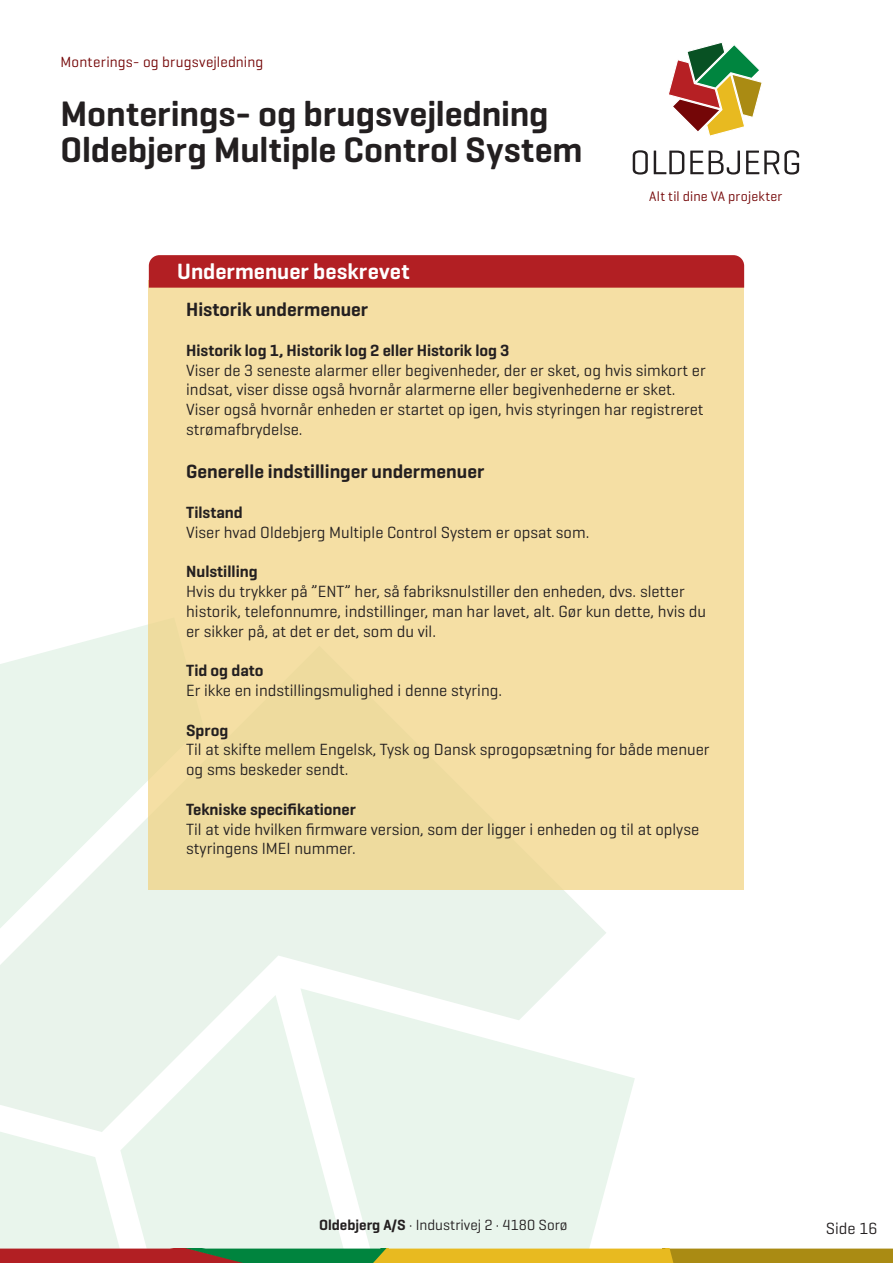
<style>
.page{position:relative;width:893px;height:1263px;background:#fff}
.page>*{position:absolute;margin:0;border:0;box-sizing:border-box;transform-origin:0 0}
.t1{font:600 36px/36px "Geogrotesque";letter-spacing:-.005em;color:#231f20}
.t2{font:600 22.5px "Geogrotesque";color:#fff}
.Brød_9pkt_på_10_8{font:600 19.5px "Geogrotesque";color:#231f20}
.Brød_9pkt_på_10_8-2{font:16.5px/19.8px "Geogrotesque";color:#231f20}
.Brød_9pkt_på_10_8-3{font:600 16.5px "Geogrotesque";color:#231f20}
.t3{font:15px "Geogrotesque";color:#231f20}
.t4{font:15px "Geogrotesque";letter-spacing:.01em;color:#740607}
.t5{font:13.95px "Geogrotesque";letter-spacing:.01em;color:#740607}
.s1{font-weight:600}
</style>
<div class="page">
<div style="left:0;top:890px;width:606px;height:228px;background:#e9f3eb"></div>
<svg style="left:106px;top:970px;width:176px;height:148px;fill:#e9f5ec"></svg>
<svg style="left:0;top:602px;width:218px;height:345px;fill:#e9f5ec"></svg>
<svg style="left:282px;top:970px;width:353px;height:148px;fill:#e9f5ec"></svg>
<svg style="left:669px;top:43px;width:93px;height:93px"></svg>
<svg style="left:633px;top:150px;width:15px;height:25px"></svg>
<svg style="left:654px;top:151px;width:30px;height:23px"></svg>
<svg style="left:690px;top:151px;width:50px;height:24px"></svg>
<svg style="left:746px;top:150px;width:53px;height:25px"></svg>
<svg style="left:0;top:1118px;width:893px;height:145px"></svg>
<div style="left:149px;top:280px;width:595px;height:610px;background:#f5dfa4"></div>
<div style="left:149px;top:255px;width:595px;height:33px;background:#b21f23"></div>
<p class="t4" style="left:61px;top:52px;width:204px">Monterings- og brugsvejledning</p>
<p class="t1" style="left:61px;top:95px;width:523px">Monterings- og brugsvejledning<br>Oldebjerg Multiple Control System</p>
<p class="t2" style="left:177px;top:258px;width:234px">Undermenuer beskrevet</p>
<p class="t5" style="left:649px;top:188px;width:135px">Alt til dine VA projekter</p>
<p class="Brød_9pkt_på_10_8" style="left:186px;top:297px;width:183px">Historik undermenuer</p>
<p class="Brød_9pkt_på_10_8-3" style="left:186px;top:340px;width:325px">Historik log 1, Historik log 2 eller Historik log 3</p>
<p class="Brød_9pkt_på_10_8-2" style="left:186px;top:359px;width:521px">Viser de 3 seneste alarmer eller begivenheder, der er sket, og hvis simkort er indsat, viser disse også hvornår alarmerne eller begivenhederne er sket.</p>
<p class="Brød_9pkt_på_10_8-2" style="left:186px;top:399px;width:519px">Viser også hvornår enheden er startet op igen, hvis styringen har registreret strømafbrydelse.</p>
<p class="Brød_9pkt_på_10_8" style="left:186px;top:459px;width:300px">Generelle indstillinger undermenuer</p>
<p class="Brød_9pkt_på_10_8-3" style="left:186px;top:502px;width:58px">Tilstand</p>
<p class="Brød_9pkt_på_10_8-2" style="left:186px;top:521px;width:405px">Viser hvad Oldebjerg Multiple Control System er opsat som.</p>
<p class="Brød_9pkt_på_10_8-3" style="left:186px;top:561px;width:73px">Nulstilling</p>
<p class="Brød_9pkt_på_10_8-2" style="left:186px;top:581px;width:521px">Hvis du trykker på ”ENT” her, så fabriksnulstiller den enheden, dvs. sletter historik, telefonnumre, indstillinger, man har lavet, alt. Gør kun dette, hvis du er sikker på, at det er det, som du vil.</p>
<p class="Brød_9pkt_på_10_8-3" style="left:186px;top:660px;width:79px">Tid og dato</p>
<p class="Brød_9pkt_på_10_8-2" style="left:186px;top:680px;width:317px">Er ikke en indstillingsmulighed i denne styring.</p>
<p class="Brød_9pkt_på_10_8-3" style="left:186px;top:720px;width:44px">Sprog</p>
<p class="Brød_9pkt_på_10_8-2" style="left:186px;top:739px;width:525px">Til at skifte mellem Engelsk, Tysk og Dansk sprogopsætning for både menuer og sms beskeder sendt.</p>
<p class="Brød_9pkt_på_10_8-3" style="left:186px;top:799px;width:171px">Tekniske specifikationer</p>
<p class="Brød_9pkt_på_10_8-2" style="left:186px;top:818px;width:514px">Til at vide hvilken firmware version, som der ligger i enheden og til at oplyse styringens IMEI nummer.</p>
<p class="t3" style="left:319px;top:1215px;width:250px"><span class="s1">Oldebjerg A/S</span> · Industrivej 2 · 4180 Sorø</p>
<p class="Brød_9pkt_på_10_8-2" style="left:826px;top:1217px;width:53px">Side 16</p>
</div>
